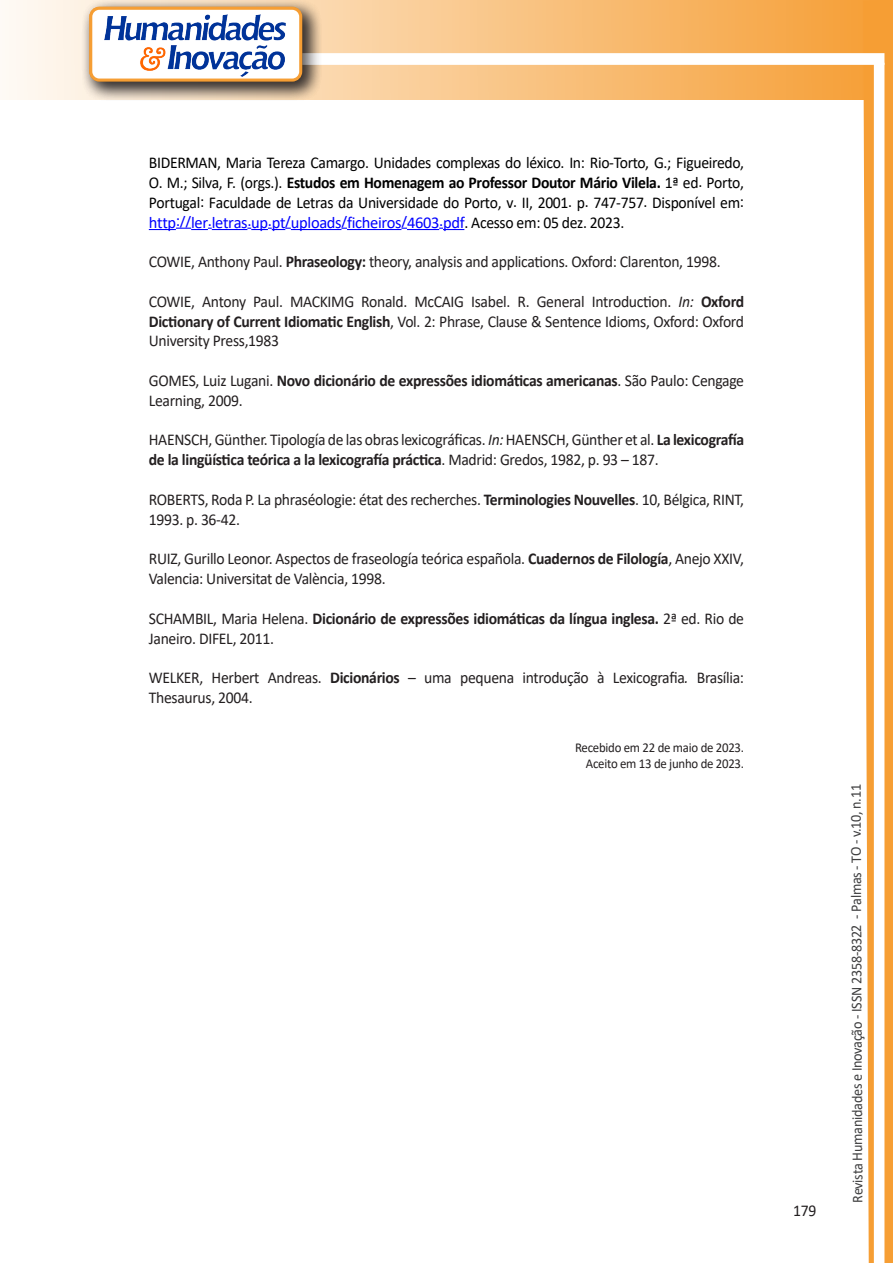
<style>
.page{position:relative;width:893px;height:1263px;background:#fff}
.page>*{position:absolute;margin:0;border:0;box-sizing:border-box;transform-origin:0 0}
.texto{font:16.5px/19.8px "Calibri";letter-spacing:-.02em;color:#231f20;scale:.95 1}
.texto-2{font:16.5px/19.8px "Calibri";letter-spacing:-.02em;color:#000;text-align:justify;scale:.95 1}
.t1{font:15px "Calibri";letter-spacing:-.025em;color:#3e3e3f;scale:.95 1}
.texto-3{font:13.5px "Calibri";letter-spacing:-.02em;color:#231f20;scale:.95 1}
.s1{font-weight:700}
.s2{color:#00f}
.s3{font-style:italic}
</style>
<div class="page">
<svg style="left:5px;top:0;width:858px;height:100px;background:#f9c484"></svg>
<div style="left:302px;top:53px;width:582px;height:12px;background:#fff;border:2px solid #fff"></div>
<svg style="left:863px;top:0;width:30px;height:1263px"></svg>
<div style="left:81px;top:0;width:241px;height:102px;background:#231f20;opacity:.75"></div>
<div style="left:91px;top:8px;width:210px;height:72px;background:#fff;border-radius:9px"></div>
<img style="left:104px;top:14px;width:181px;height:62px">
<div style="left:89px;top:7px;width:213px;height:75px;border:3px solid #f69e34;border-radius:9px"></div>
<svg style="left:149px;top:228px;width:63px;height:2px"></svg>
<hr style="left:212px;top:229px;width:35px;height:1px;background:#00f">
<svg style="left:247px;top:228px;width:44px;height:2px"></svg>
<hr style="left:291px;top:229px;width:50px;height:1px;background:#00f">
<hr style="left:347px;top:229px;width:54px;height:1px;background:#00f">
<hr style="left:407px;top:229px;width:32px;height:1px;background:#00f">
<svg style="left:439px;top:228px;width:25px;height:2px"></svg>
<p class="texto-2" style="left:149px;top:152px;width:628px">BIDERMAN, Maria Tereza Camargo. Unidades complexas do léxico. In: Rio-Torto, G.; Figueiredo, O. M.; Silva, F. (orgs.). <span class="s1">Estudos em Homenagem ao Professor Doutor Mário Vilela.</span> 1ª ed. Porto, Portugal: Faculdade de Letras da Universidade do Porto, v. II, 2001. p. 747-757. Disponível em: <span class="s2">http://ler.letras.up.pt/uploads/ficheiros/4603.pdf</span>. Acesso em: 05 dez. 2023.</p>
<p class="texto" style="left:149px;top:251px;width:603px">COWIE, Anthony Paul. <span class="s1">Phraseology:</span> theory, analysis and applications. Oxford: Clarenton, 1998.</p>
<p class="texto" style="left:149px;top:291px;width:628px;text-align:justify">COWIE, Antony Paul. MACKIMG Ronald. McCAIG Isabel. R. General Introduction. <span class="s3">In:</span> <span class="s1">Oxford Dictionary of Current Idiomatic English</span>, Vol. 2: Phrase, Clause &amp; Sentence Idioms, Oxford: Oxford University Press,1983</p>
<p class="texto" style="left:149px;top:370px;width:628px">GOMES, Luiz Lugani. <span class="s1">Novo dicionário de expressões idiomáticas americanas</span>. São Paulo: Cengage<br>Learning, 2009.</p>
<p class="texto" style="left:149px;top:430px;width:628px">HAENSCH, Günther. Tipología de las obras lexicográficas. <span class="s3">In:</span> HAENSCH, Günther et al. <span class="s1">La lexicografía de la lingüística teórica a la lexicografía práctica</span>. Madrid: Gredos, 1982, p. 93 – 187.</p>
<p class="texto" style="left:149px;top:489px;width:628px">ROBERTS, Roda P. La phraséologie: état des recherches. <span class="s1">Terminologies Nouvelles</span>. 10, Bélgica, RINT,<br>1993. p. 36-42.</p>
<p class="texto" style="left:149px;top:548px;width:628px">RUIZ, Gurillo Leonor. Aspectos de fraseología teórica española. <span class="s1">Cuadernos de Filología</span>, Anejo XXIV,<br>Valencia: Universitat de València, 1998.</p>
<p class="texto" style="left:149px;top:608px;width:628px">SCHAMBIL, Maria Helena. <span class="s1">Dicionário de expressões idiomáticas da língua inglesa.</span> 2ª ed. Rio de<br>Janeiro. DIFEL, 2011.</p>
<p class="texto" style="left:149px;top:667px;width:628px">WELKER, Herbert Andreas. <span class="s1">Dicionários</span> – uma pequena introdução à Lexicografia<span class="s3">.</span> Brasília:<br>Thesaurus, 2004.</p>
<p class="texto-3" style="left:575px;top:738px;width:179px">Recebido em 22 de maio de 2023.</p>
<p class="texto-3" style="left:586px;top:754px;width:168px">Aceito em 13 de junho de 2023.</p>
<p class="texto" style="left:793px;top:1200px;width:26px">179</p>
<p class="t1" style="left:846px;top:1203px;width:442px;rotate:-90deg">Revista Humanidades e Inovação - ISSN 2358-8322 - Palmas - TO - v.10, n.11</p>
</div>
